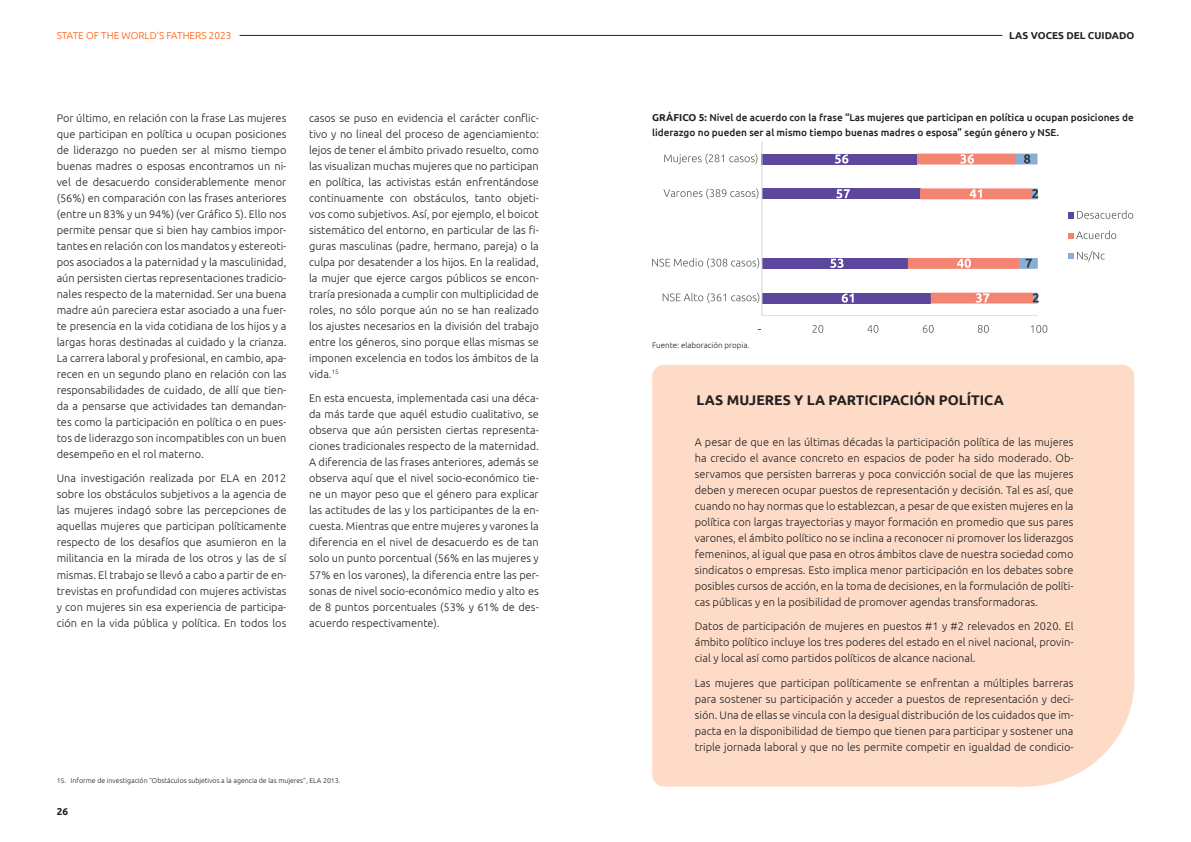
<style>
.page{position:relative;width:1191px;height:842px;background:#fff}
.page>*{position:absolute;margin:0;border:0;box-sizing:border-box;transform-origin:0 0}
.t1{font:700 14px "Ubuntu";color:#231f20}
.t2{font:300 11px/16px "Ubuntu";color:#231f20;text-align:justify}
.t3{font:500 10px/15px "Ubuntu";color:#231f20}
.t4{font:300 10px "Ubuntu";color:#ff5600}
.t5{font:700 10px "Ubuntu";color:#231f20}
.t6{font:300 8px "Ubuntu";color:#231f20}
.t7{font:300 7px "Ubuntu";color:#231f20}
.s1{font-weight:700}
</style>
<div class="page">
<hr style="left:240px;top:35px;width:762px;height:1px;background:#231f20">
<div style="left:652px;top:365px;width:482px;height:422px;background:#fddbc7;border-radius:12px"></div>
<div style="left:1025px;top:681px;width:132px;height:145px;background:#fff;border-radius:12px"></div>
<div style="left:916px;top:576px;width:218px;height:211px;background:#fddbc7;border-radius:50%"></div>
<div style="left:762px;top:293px;width:168px;height:10px;background:#5d479d"></div>
<div style="left:762px;top:258px;width:146px;height:11px;background:#5d479d"></div>
<div style="left:762px;top:188px;width:158px;height:11px;background:#5d479d"></div>
<div style="left:762px;top:154px;width:155px;height:10px;background:#5d479d"></div>
<hr style="left:762px;top:315px;width:275px;height:1px;background:#e0e1df">
<hr style="left:761px;top:142px;width:1px;height:173px;background:#cfd2d0">
<svg style="left:841px;top:293px;width:12px;height:10px"></svg>
<svg style="left:830px;top:259px;width:13px;height:9px"></svg>
<svg style="left:836px;top:189px;width:14px;height:9px"></svg>
<svg style="left:834px;top:154px;width:14px;height:10px"></svg>
<svg style="left:908px;top:154px;width:130px;height:149px"></svg>
<svg style="left:812px;top:325px;width:11px;height:8px"></svg>
<svg style="left:867px;top:325px;width:11px;height:8px"></svg>
<svg style="left:922px;top:325px;width:11px;height:8px"></svg>
<svg style="left:978px;top:325px;width:10px;height:8px"></svg>
<svg style="left:1030px;top:325px;width:17px;height:8px"></svg>
<svg style="left:662px;top:293px;width:97px;height:10px"></svg>
<svg style="left:652px;top:258px;width:107px;height:10px"></svg>
<svg style="left:663px;top:188px;width:95px;height:11px"></svg>
<svg style="left:664px;top:154px;width:93px;height:10px"></svg>
<div style="left:1067px;top:212px;width:6px;height:7px;background:#5d479d"></div>
<svg style="left:1077px;top:210px;width:56px;height:9px"></svg>
<svg style="left:1068px;top:231px;width:48px;height:8px"></svg>
<svg style="left:1068px;top:251px;width:36px;height:10px"></svg>
<p class="t4" style="left:57px;top:29px;width:176px">STATE OF THE WORLD’S FATHERS 2023</p>
<p class="t5" style="left:1009px;top:29px;width:126px">LAS VOCES DEL CUIDADO</p>
<p class="t2" style="left:57px;top:110px;width:231px">Por último, en relación con la frase Las mujeres que participan en política u ocupan posiciones de liderazgo no pueden ser al mismo tiempo buenas madres o esposas encontramos un ni&shy;vel de desacuerdo considerablemente menor (56%) en comparación con las frases anteriores (entre un 83% y un 94%) (ver Gráfico 5). Ello nos permite pensar que si bien hay cambios impor&shy;tantes en relación con los mandatos y estereoti&shy;pos asociados a la paternidad y la masculinidad, aún persisten ciertas representaciones tradicio&shy;nales respecto de la maternidad. Ser una buena madre aún pareciera estar asociado a una fuer&shy;te presencia en la vida cotidiana de los hijos y a largas horas destinadas al cuidado y la crianza.<br>La carrera laboral y profesional, en cambio, apa&shy;recen en un segundo plano en relación con las responsabilidades de cuidado, de allí que tien&shy;da a pensarse que actividades tan demandan&shy;tes como la participación en política o en pues&shy;tos de liderazgo son incompatibles con un buen desempeño en el rol materno.</p>
<p class="t2" style="left:57px;top:470px;width:231px">Una investigación realizada por ELA en 2012 sobre los obstáculos subjetivos a la agencia de las mujeres indagó sobre las percepciones de aquellas mujeres que participan políticamente respecto de los desafíos que asumieron en la militancia en la mirada de los otros y las de sí mismas. El trabajo se llevó a cabo a partir de en&shy;trevistas en profundidad con mujeres activistas y con mujeres sin esa experiencia de participa&shy;ción en la vida pública y política. En todos los</p>
<p class="t2" style="left:309px;top:110px;width:231px">casos se puso en evidencia el carácter conflic&shy;tivo y no lineal del proceso de agenciamiento: lejos de tener el ámbito privado resuelto, como las visualizan muchas mujeres que no participan en política, las activistas están enfrentándose continuamente con obstáculos, tanto objeti&shy;vos como subjetivos. Así, por ejemplo, el boicot sistemático del entorno, en particular de las fi&shy;guras masculinas (padre, hermano, pareja) o la culpa por desatender a los hijos. En la realidad, la mujer que ejerce cargos públicos se encon&shy;traría presionada a cumplir con multiplicidad de roles, no sólo porque aún no se han realizado los ajustes necesarios en la división del trabajo entre los géneros, sino porque ellas mismas se imponen excelencia en todos los ámbitos de la vida.<sup>15</sup></p>
<p class="t2" style="left:309px;top:390px;width:231px">En esta encuesta, implementada casi una déca&shy;da más tarde que aquél estudio cualitativo, se observa que aún persisten ciertas representa&shy;ciones tradicionales respecto de la maternidad.<br>A diferencia de las frases anteriores, además se observa aquí que el nivel socio-económico tie&shy;ne un mayor peso que el género para explicar las actitudes de las y los participantes de la en&shy;cuesta. Mientras que entre mujeres y varones la diferencia en el nivel de desacuerdo es de tan solo un punto porcentual (56% en las mujeres y 57% en los varones), la diferencia entre las per&shy;sonas de nivel socio-económico medio y alto es de 8 puntos porcentuales (53% y 61% de des&shy;acuerdo respectivamente).</p>
<p class="t7" style="left:57px;top:776px;width:285px">15. Informe de investigación “Obstáculos subjetivos a la agencia de las mujeres”, ELA 2013.</p>
<p class="t5" style="left:57px;top:806px;width:13px">26</p>
<p class="t3" style="left:652px;top:109px;width:483px"><span class="s1">GRÁFICO 5:</span> Nivel de acuerdo con la frase “Las mujeres que participan en política u ocupan posiciones de liderazgo no pueden ser al mismo tiempo buenas madres o esposa” según género y NSE.</p>
<p class="t6" style="left:652px;top:341px;width:99px">Fuente: elaboración propia.</p>
<p class="t1" style="left:696px;top:392px;width:309px">LAS MUJERES Y LA PARTICIPACIÓN POLÍTICA</p>
<p class="t2" style="left:694px;top:434px;width:380px">A pesar de que en las últimas décadas la participación política de las mujeres ha crecido el avance concreto en espacios de poder ha sido moderado. Ob&shy;servamos que persisten barreras y poca convicción social de que las mujeres deben y merecen ocupar puestos de representación y decisión. Tal es así, que cuando no hay normas que lo establezcan, a pesar de que existen mujeres en la política con largas trayectorias y mayor formación en promedio que sus pares varones, el ámbito político no se inclina a reconocer ni promover los liderazgos femeninos, al igual que pasa en otros ámbitos clave de nuestra sociedad como sindicatos o empresas. Esto implica menor participación en los debates sobre posibles cursos de acción, en la toma de decisiones, en la formulación de políti&shy;cas públicas y en la posibilidad de promover agendas transformadoras.</p>
<p class="t2" style="left:694px;top:618px;width:380px">Datos de participación de mujeres en puestos #1 y #2 relevados en 2020. El ámbito político incluye los tres poderes del estado en el nivel nacional, provin&shy;cial y local así como partidos políticos de alcance nacional.</p>
<p class="t2" style="left:694px;top:675px;width:380px">Las mujeres que participan políticamente se enfrentan a múltiples barreras para sostener su participación y acceder a puestos de representación y deci&shy;sión. Una de ellas se vincula con la desigual distribución de los cuidados que im&shy;pacta en la disponibilidad de tiempo que tienen para participar y sostener una triple jornada laboral y que no les permite competir en igualdad de condicio-</p>
</div>
